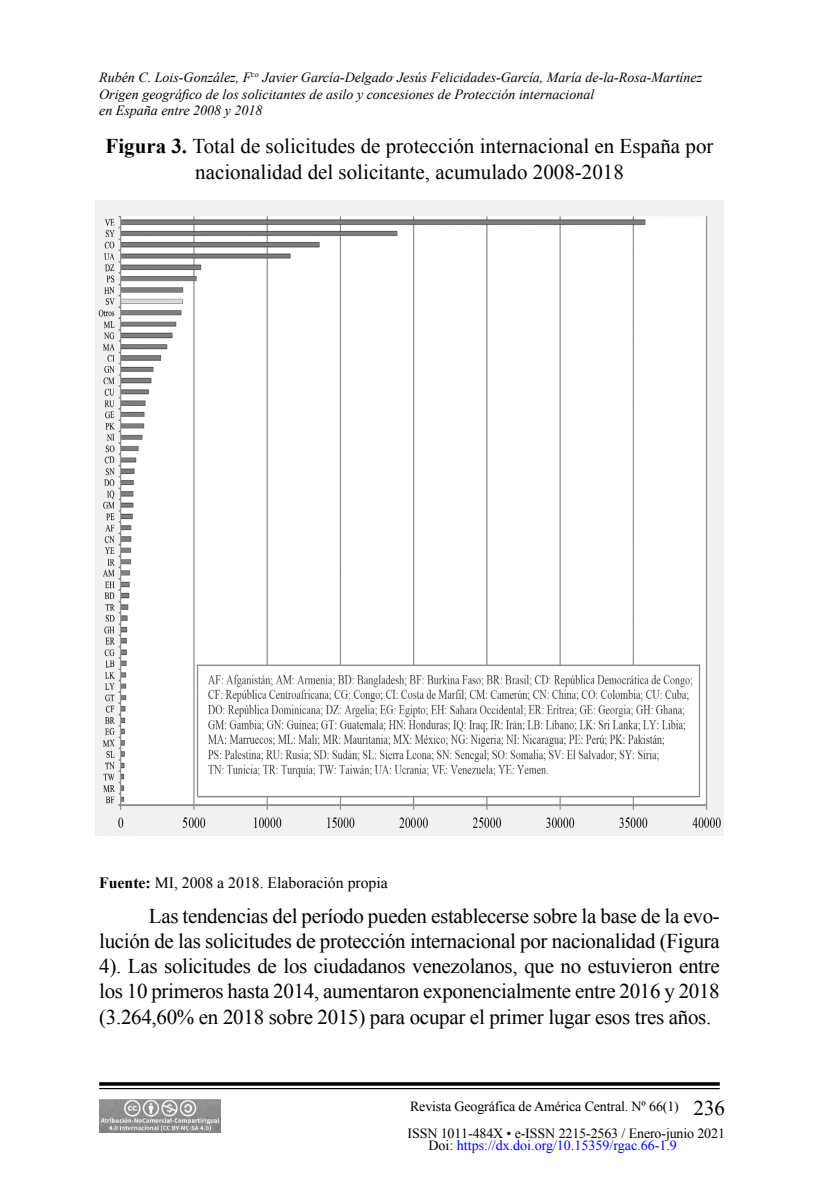
<style>
.page{position:relative;width:819px;height:1197px;background:#fff}
.page>*{position:absolute;margin:0;border:0;box-sizing:border-box;transform-origin:0 0}
.t1{font:21px/25.2px "Times New Roman";color:#000;text-align:center}
.t2{font:15.75px "Times New Roman";color:#000}
.t3{font:italic 14px/16.8px "Times New Roman";color:#000}
.t4{font:14px/27.1px "Times New Roman";letter-spacing:-.01em;color:#000}
.t5{font:14px "Times New Roman";color:#00f}
.s1{font-weight:700}
.s2{font-size:21px}
.s3{color:#000}
</style>
<div class="page">
<svg style="left:99px;top:1082px;width:621px;height:4px;background:#1f1f1f"></svg>
<hr style="left:99px;top:1088px;width:621px;height:1px;background:#000">
<img style="left:99px;top:1099px;width:121px;height:34px">
<img style="left:96px;top:201px;width:627px;height:635px">
<p class="t3" style="left:99px;top:68px;width:604px">Rubén C. Lois-González, F<sup>co</sup> Javier García-Delgado<sup>,</sup> Jesús Felicidades-García, María de-la-Rosa-Martínez<br>Origen geográfico de los solicitantes de asilo y concesiones de Protección internacional<br>en España entre 2008 y 2018</p>
<p class="t1" style="left:106px;top:134px;width:610px"><span class="s1">Figura 3.</span> Total de solicitudes de protección internacional en España por nacionalidad del solicitante, acumulado 2008-2018</p>
<p class="t2" style="left:99px;top:872px;width:290px"><span class="s1">Fuente:</span> MI, 2008 a 2018. Elaboración propia</p>
<p class="t1" style="left:99px;top:903px;width:622px;text-align:justify;text-indent:50px">Las tendencias del período pueden establecerse sobre la base de la evo&shy;lución de las solicitudes de protección internacional por nacionalidad (Figura 4). Las solicitudes de los ciudadanos venezolanos, que no estuvieron entre los 10 primeros hasta 2014, aumentaron exponencialmente entre 2016 y 2018 (3.264,60% en 2018 sobre 2015) para ocupar el primer lugar esos tres años.</p>
<p class="t4" style="left:408px;top:1092px;width:319px">Revista Geográfica de América Central. Nº 66(1) <span class="s2">236<br></span>ISSN 1011-484X • e-ISSN 2215-2563 / Enero-junio 2021</p>
<p class="t5" style="left:429px;top:1136px;width:250px"><span class="s3">Doi:</span> https://dx.doi.org/10.15359/rgac.66-1.9</p>
</div>
